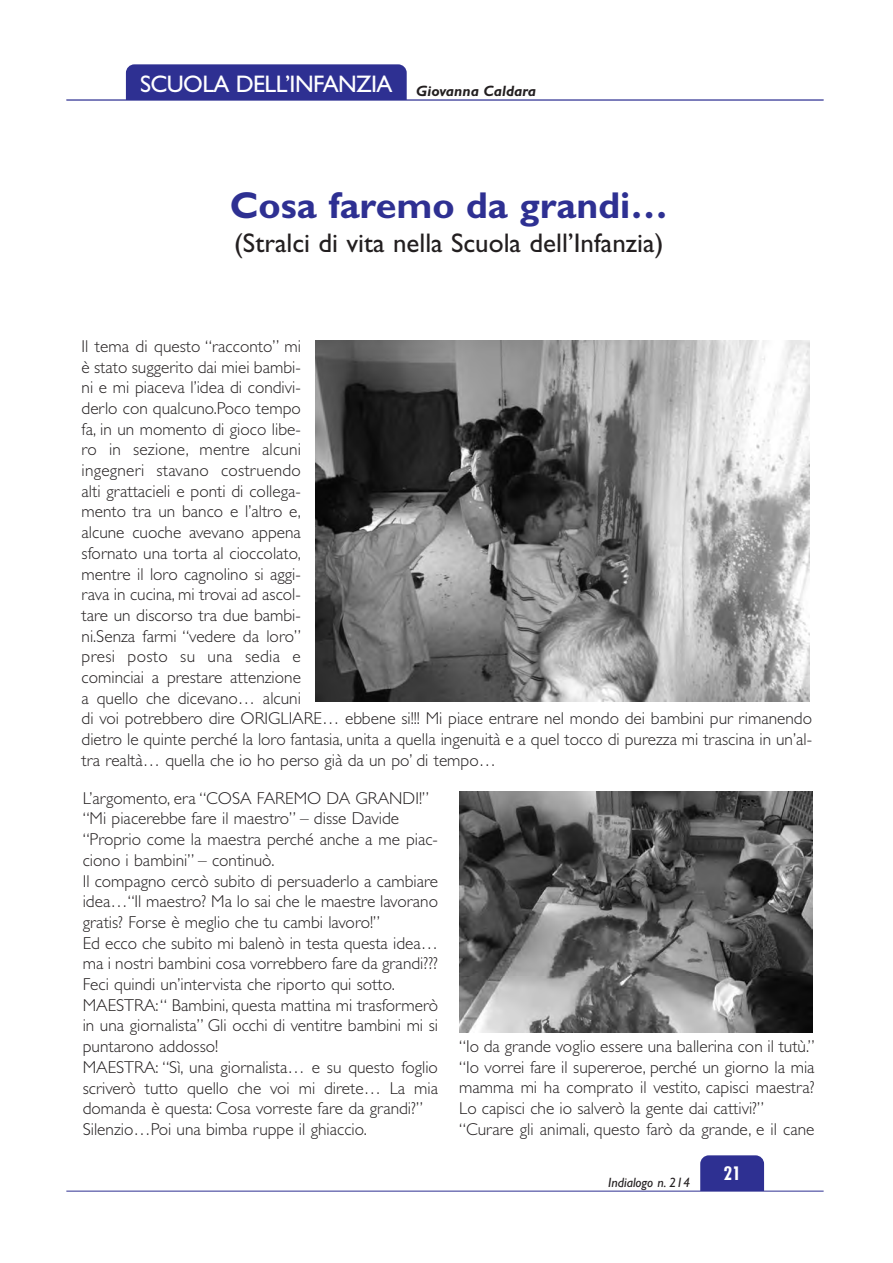
<style>
.page{position:relative;width:893px;height:1263px;background:#fff}
.page>*{position:absolute;margin:0;border:0;box-sizing:border-box;transform-origin:0 0}
.t1{font:700 37.5px "Gill Sans";color:#2e3092}
.t2{font:27px "Gill Sans";color:#231f20}
.t3{font:24px "Gill Sans";letter-spacing:-.025em;color:#fff}
.t4{font:700 condensed 18px "Futura";color:#fff}
.t5{font:300 17.25px/20.7px "Gill Sans";color:#231f20}
.t6{font:italic 700 15px "Gill Sans";color:#231f20}
.t7{font:italic 13.5px "Gill Sans";color:#231f20}
</style>
<div class="page">
<div style="left:126px;top:64px;width:280px;height:51px;background:#2e3092;border-radius:9px"></div>
<div style="left:66px;top:100px;width:757px;height:21px;background:#fff"></div>
<hr style="left:66px;top:100px;width:757px;height:1px;background:#2e3092">
<img style="left:459px;top:792px;width:353px;height:241px">
<img style="left:316px;top:341px;width:493px;height:360px">
<div style="left:700px;top:1155px;width:64px;height:51px;background:#2e3092;border-radius:9px"></div>
<div style="left:66px;top:1191px;width:757px;height:21px;background:#fff"></div>
<hr style="left:66px;top:1191px;width:757px;height:1px;background:#2e3092">
<h3 class="t3" style="left:140px;top:70px;width:254px">SCUOLA DELL’INFANZIA</h3>
<p class="t6" style="left:416px;top:86px;width:121px">Giovanna Caldara</p>
<h1 class="t1" style="left:230px;top:192px;width:436px">Cosa faremo da grandi…</h1>
<h2 class="t2" style="left:234px;top:227px;width:430px">(Stralci di vita nella Scuola dell’Infanzia)</h2>
<p class="t5" style="left:82px;top:338px;width:732px">Il tema di questo “racconto” mi<br>è stato suggerito dai miei bambi-<br>ni e mi piaceva l’idea di condivi-<br>derlo con qualcuno.Poco tempo<br>fa, in un momento di gioco libe-<br>ro in sezione, mentre alcuni<br>ingegneri stavano costruendo<br>alti grattacieli e ponti di collega-<br>mento tra un banco e l’altro e,<br>alcune cuoche avevano appena<br>sfornato una torta al cioccolato,<br>mentre il loro cagnolino si aggi-<br>rava in cucina, mi trovai ad ascol-<br>tare un discorso tra due bambi-<br>ni.Senza farmi “vedere da loro”<br>presi posto su una sedia e<br>cominciai a prestare attenzione<br>a quello che dicevano… alcuni<br>di voi potrebbero dire ORIGLIARE… ebbene si!!! Mi piace entrare nel mondo dei bambini pur rimanendo dietro le quinte perché la loro fantasia, unita a quella ingenuità e a quel tocco di purezza mi trascina in un’al&shy;tra realtà… quella che io ho perso già da un po’ di tempo…</p>
<p class="t5" style="left:83px;top:789px;width:357px">L’argomento, era “COSA FAREMO DA GRANDI!” “Mi piacerebbe fare il maestro” – disse Davide “Proprio come la maestra perché anche a me piac&shy;ciono i bambini” – continuò.<br>Il compagno cercò subito di persuaderlo a cambiare idea… “Il maestro? Ma lo sai che le maestre lavorano gratis? Forse è meglio che tu cambi lavoro!”<br>Ed ecco che subito mi balenò in testa questa idea… ma i nostri bambini cosa vorrebbero fare da grandi???<br>Feci quindi un’intervista che riporto qui sotto.<br>MAESTRA:“ Bambini, questa mattina mi trasformerò in una giornalista” Gli occhi di ventitre bambini mi si puntarono addosso!<br>MAESTRA: “Sì, una giornalista… e su questo foglio scriverò tutto quello che voi mi direte… La mia domanda è questa: Cosa vorreste fare da grandi?” Silenzio… Poi una bimba ruppe il ghiaccio.</p>
<p class="t5" style="left:459px;top:1038px;width:357px">“Io da grande voglio essere una ballerina con il tutù.” “Io vorrei fare il supereroe, perché un giorno la mia mamma mi ha comprato il vestito, capisci maestra?<br>Lo capisci che io salverò la gente dai cattivi?” “Curare gli animali, questo farò da grande, e il cane</p>
<p class="t7" style="left:608px;top:1175px;width:83px">Indialogo n. 214</p>
<p class="t4" style="left:723px;top:1162px;width:19px">21</p>
</div>
